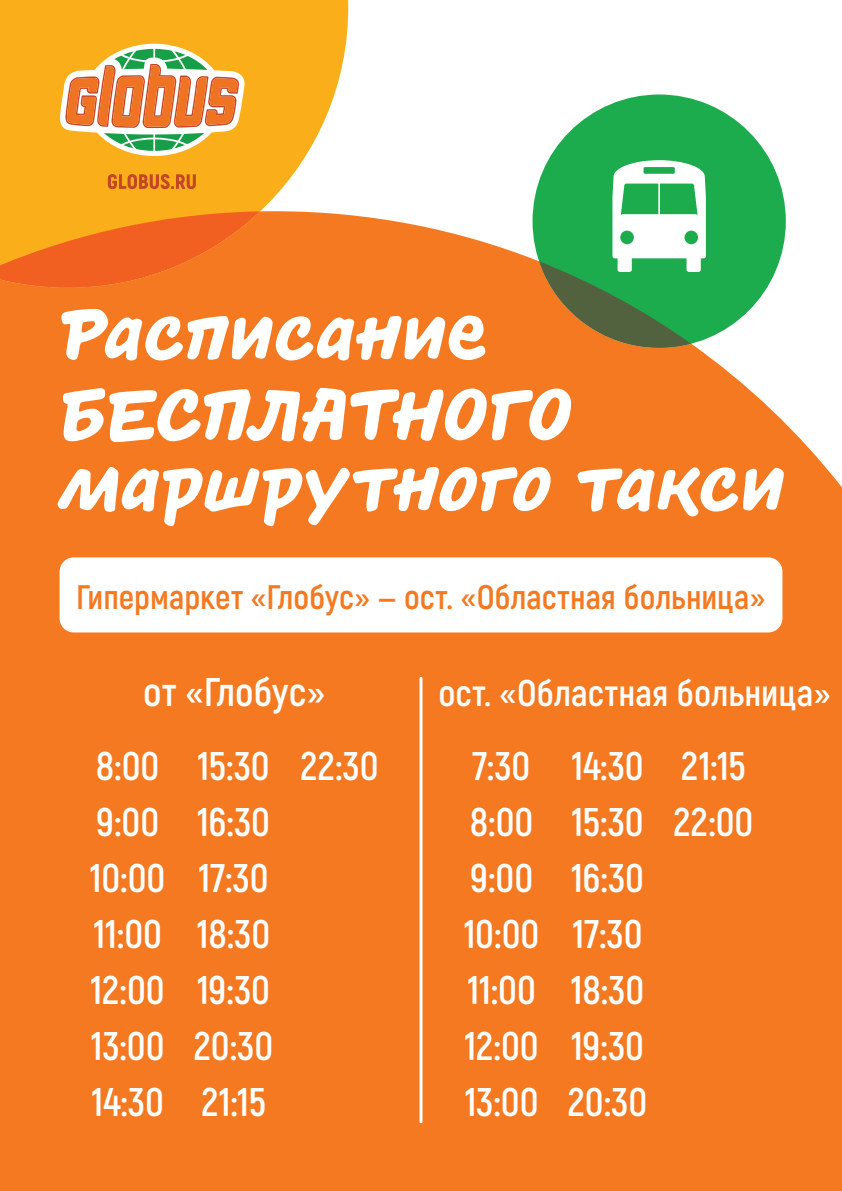
<style>
.page{position:relative;width:842px;height:1191px;background:#fff}
.page>*{position:absolute;margin:0;border:0;box-sizing:border-box;transform-origin:0 0}
.t1{font:76.9px/81px "Globusmarket";letter-spacing:.005em;color:#fff}
.t2{font:700 40px/56px "Akrobat Gl";color:#fff}
.t3{font:700 37px "Akrobat Gl";color:#fff}
.t4{font:700 34px "Akrobat Gl";color:#f47921}
</style>
<div class="page">
<svg style="left:0;top:0;width:348px;height:211px;background:#fab732"></svg>
<div style="left:532px;top:94px;width:254px;height:254px;background:#1cac4d;border-radius:50%"></div>
<div style="left:0;top:211px;width:842px;height:980px;background:#f47921"></div>
<svg style="left:0;top:211px;width:260px;height:77px;background:#f4791f"></svg>
<svg style="left:539px;top:160px;width:167px;height:188px"></svg>
<div style="left:60px;top:557px;width:722px;height:75px;background:#fff;border-radius:14px"></div>
<hr style="left:419px;top:677px;width:3px;height:446px;background:#fff;border-radius:2px">
<svg style="left:108px;top:174px;width:88px;height:15px"></svg>
<svg style="left:60px;top:44px;width:185px;height:112px"></svg>
<h1 class="t1" style="left:60px;top:293px;width:514px">Расписание<br>БЕСПЛАТНОГО</h1>
<h1 class="t1" style="left:60px;top:444px;width:726px">маршрутного такси</h1>
<p class="t4" style="left:76px;top:582px;width:691px">Гипермаркет «Глобус» — ост. «Областная больница»</p>
<p class="t2" style="left:143px;top:666px;width:184px">от «Глобус»</p>
<p class="t3" style="left:438px;top:676px;width:394px">ост. «Областная больница»</p>
<p class="t2" style="left:90px;top:740px;width:77px">8:00<br>9:00<br>10:00<br>11:00<br>12:00<br>13:00<br>14:30</p>
<p class="t2" style="left:194px;top:740px;width:81px;text-align:justify">15:30<br>16:30<br>17:30<br>18:30<br>19:30<br>20:30<br>21:15</p>
<p class="t2" style="left:300px;top:740px;width:80px">22:30</p>
<p class="t2" style="left:464px;top:740px;width:77px">7:30<br>8:00<br>9:00<br>10:00<br>11:00<br>12:00<br>13:00</p>
<p class="t2" style="left:568px;top:740px;width:81px;text-align:justify">14:30<br>15:30<br>16:30<br>17:30<br>18:30<br>19:30<br>20:30</p>
<p class="t2" style="left:673px;top:740px;width:81px">21:15<br>22:00</p>
</div>
